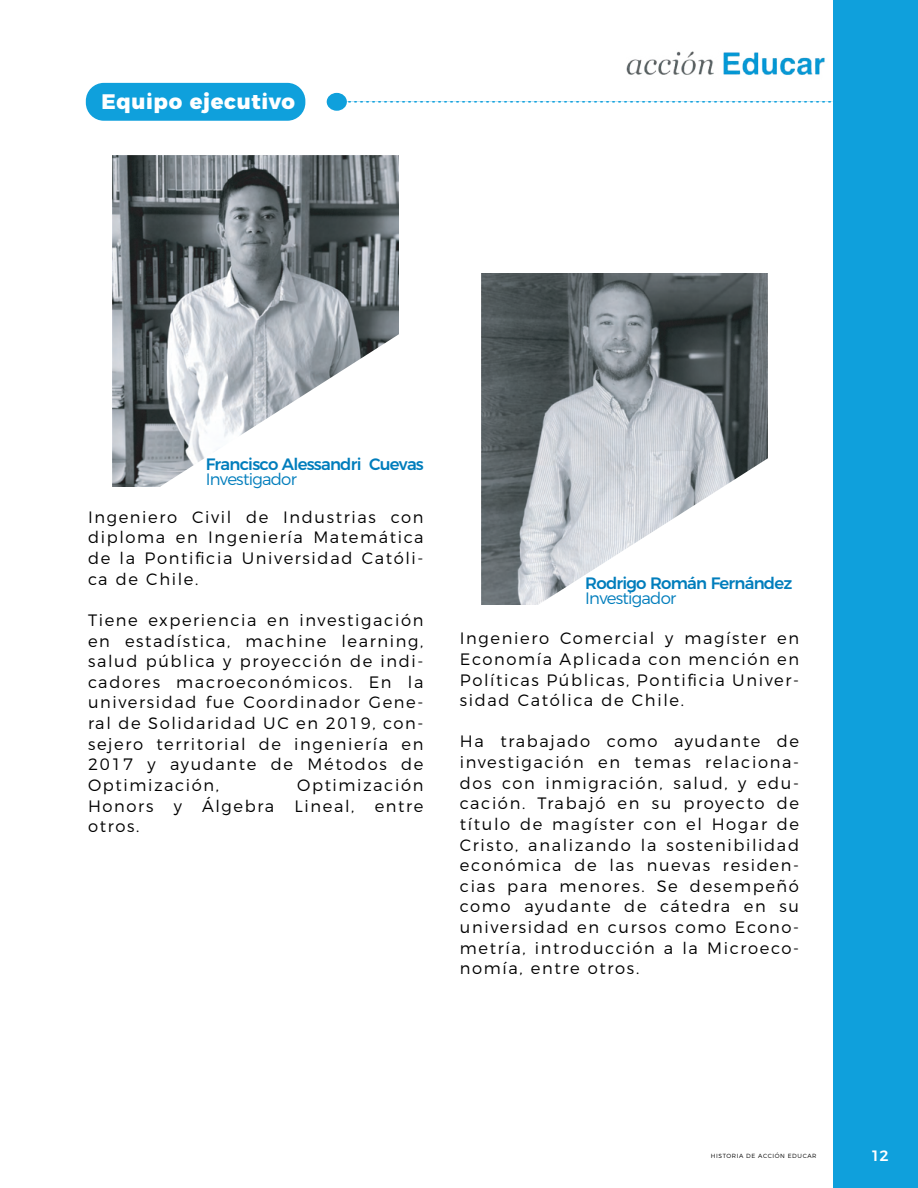
<style>
.page{position:relative;width:918px;height:1188px;background:#fff}
.page>*{position:absolute;margin:0;border:0;box-sizing:border-box;transform-origin:0 0}
.t1{font:800 21px "Montserrat";letter-spacing:.03em;color:#fff}
.t2{font:300 16.5px/20.7px "Montserrat";letter-spacing:.1em;color:#000;text-align:justify}
.t3{font:500 16.5px "Montserrat";letter-spacing:-.045em;color:#007dbc}
.t4{font:300 16.5px "Montserrat";letter-spacing:-.045em;color:#007dbc}
.t5{font:500 15px "Montserrat";color:#fff}
.t6{font:300 6px "Montserrat";letter-spacing:.1em;color:#000}
</style>
<div class="page">
<img style="left:481px;top:273px;width:287px;height:331px">
<svg style="left:526px;top:455px;width:242px;height:150px"></svg>
<img style="left:113px;top:156px;width:286px;height:331px">
<img style="left:626px;top:51px;width:199px;height:25px">
<div style="left:833px;top:0;width:85px;height:1188px;background:#0fa0dc"></div>
<svg style="left:347px;top:101px;width:485px;height:2px"></svg>
<div style="left:327px;top:93px;width:20px;height:18px;background:#0fa0dc;border-radius:50%"></div>
<div style="left:86px;top:83px;width:219px;height:38px;background:#0fa0dc;border-radius:18px"></div>
<svg style="left:160px;top:329px;width:239px;height:158px"></svg>
<p class="t1" style="left:101px;top:84px;width:195px">Equipo ejecutivo</p>
<p class="t3" style="left:206px;top:451px;width:220px">Francisco Alessandri Cuevas</p>
<p class="t4" style="left:206px;top:466px;width:93px">Investigador</p>
<p class="t2" style="left:88px;top:505px;width:337px">Ingeniero Civil de Industrias con diploma en Ingeniería Matemática de la Pontificia Universidad Católi&shy;ca de Chile.</p>
<p class="t2" style="left:88px;top:608px;width:337px">Tiene experiencia en investigación en estadística, machine learning, salud pública y proyección de indi&shy;cadores macroeconómicos. En la universidad fue Coordinador Gene&shy;ral de Solidaridad UC en 2019, con&shy;sejero territorial de ingeniería en 2017 y ayudante de Métodos de Optimización,</p>
<p class="t2" style="left:88px;top:773px;width:337px;text-indent:209px">Optimización Honors y Álgebra Lineal, entre otros.</p>
<p class="t3" style="left:585px;top:569px;width:209px">Rodrigo Román Fernández</p>
<p class="t4" style="left:585px;top:585px;width:93px">Investigador</p>
<p class="t2" style="left:460px;top:627px;width:341px">Ingeniero Comercial y magíster en Economía Aplicada con mención en Políticas Públicas, Pontificia Univer&shy;sidad Católica de Chile.</p>
<p class="t2" style="left:460px;top:730px;width:341px">Ha trabajado como ayudante de investigación en temas relaciona&shy;dos con inmigración, salud, y edu&shy;cación. Trabajó en su proyecto de título de magíster con el Hogar de Cristo, analizando la sostenibilidad económica de las nuevas residen&shy;cias para menores. Se desempeñó como ayudante de cátedra en su universidad en cursos como Econo&shy;metría, introducción a la Microeco&shy;nomía, entre otros.</p>
<p class="t6" style="left:711px;top:1151px;width:107px">HISTORIA DE ACCIÓN EDUCAR</p>
<p class="t5" style="left:871px;top:1143px;width:19px">12</p>
</div>
